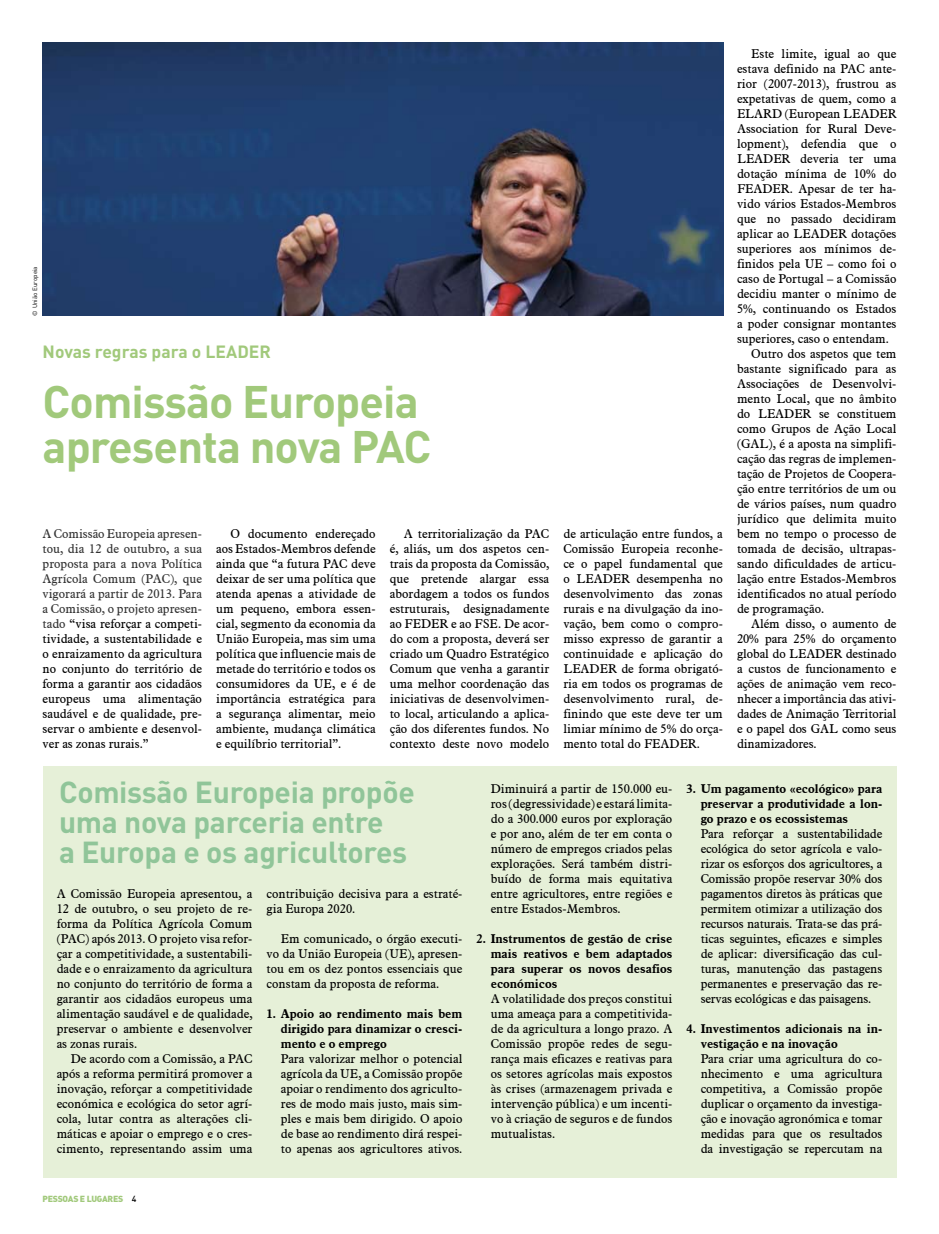
<style>
.page{position:relative;width:939px;height:1234px;background:#fff}
.page>*{position:absolute;margin:0;border:0;box-sizing:border-box;transform-origin:0 0}
.t1{font:700 45px/45px "DIN";letter-spacing:-.02em;color:#a1c97b}
.t2{font:700 30px/30px "DIN";letter-spacing:-.01em;color:#90c599}
.t3{font:700 17.5px "DIN";color:#a1c97b}
.t4{font:12.5px/15px "Aldine 721 BT";color:#000;text-align:justify}
.t5{font:700 12.5px/15px "Aldine 721 BT";color:#000;text-align:justify}
.t6{font:8.75px "DIN Black Alternate";letter-spacing:-.03em;color:#a1c97b}
.t7{font:6.25px "DIN";color:#000}
.s1{color:#333}
.s2{font-family:"DIN";font-weight:500;color:#000}
</style>
<div class="page">
<img style="left:42px;top:43px;width:681px;height:272px">
<div style="left:43px;top:765px;width:853px;height:411px;background:#e6f0d8"></div>
<p class="t7" style="left:31px;top:315px;width:51px;rotate:-90deg">© União Europeia</p>
<h3 class="t3" style="left:43px;top:340px;width:230px">Novas regras para o LEADER</h3>
<h1 class="t1" style="left:43px;top:377px;width:390px">Comissão Europeia apresenta nova PAC</h1>
<p class="t4" style="left:43px;top:525px;width:161px"><span class="s1">A Comissão Europeia apresen&shy;tou, dia 12 de outubro, a sua proposta para a nova Política Agrícola Comum (PAC), que vigorará a partir de 2013. Para a Comissão, o projeto apresen&shy;tado</span> “visa reforçar a competi&shy;tividade, a sustentabilidade e o enraizamento da agricultura no conjunto do território de forma a garantir aos cidadãos europeus uma alimentação saudável e de qualidade, pre&shy;servar o ambiente e desenvol&shy;ver as zonas rurais.”</p>
<p class="t4" style="left:216px;top:525px;width:161px;text-indent:14px">O documento endereçado aos Estados‑Membros defende ainda que “a futura PAC deve deixar de ser uma política que atenda apenas a atividade de um pequeno, embora essen&shy;cial, segmento da economia da União Europeia, mas sim uma política que influencie mais de metade do território e todos os consumidores da UE, e é de importância estratégica para a segurança alimentar, meio ambiente, mudança climática e equilíbrio territorial”.</p>
<p class="t4" style="left:390px;top:525px;width:161px;text-indent:14px">A territorialização da PAC é, aliás, um dos aspetos cen&shy;trais da proposta da Comissão, que pretende alargar essa abordagem a todos os fundos estruturais, designadamente ao FEDER e ao FSE. De acor&shy;do com a proposta, deverá ser criado um Quadro Estratégico Comum que venha a garantir uma melhor coordenação das iniciativas de desenvolvimen&shy;to local, articulando a aplica&shy;ção dos diferentes fundos. No contexto deste novo modelo</p>
<p class="t4" style="left:563px;top:525px;width:161px">de articulação entre fundos, a Comissão Europeia reconhe&shy;ce o papel fundamental que o LEADER desempenha no desenvolvimento das zonas rurais e na divulgação da ino&shy;vação, bem como o compro&shy;misso expresso de garantir a continuidade e aplicação do LEADER de forma obrigató&shy;ria em todos os programas de desenvolvimento rural, de&shy;finindo que este deve ter um limiar mínimo de 5% do orça&shy;mento total do FEADER.</p>
<p class="t4" style="left:751px;top:45px;width:147px">Este limite, igual ao que</p>
<p class="t4" style="left:737px;top:60px;width:161px">estava definido na PAC ante-</p>
<p class="t4" style="left:737px;top:75px;width:161px">rior (2007-2013), frustrou as</p>
<p class="t4" style="left:737px;top:90px;width:161px">expetativas de quem, como a</p>
<p class="t4" style="left:737px;top:105px;width:161px">ELARD (European LEADER</p>
<p class="t4" style="left:737px;top:120px;width:160px">Association for Rural Deve-</p>
<p class="t4" style="left:737px;top:135px;width:161px">lopment), defendia que o</p>
<p class="t4" style="left:737px;top:150px;width:161px">LEADER deveria ter uma</p>
<p class="t4" style="left:737px;top:165px;width:161px">dotação mínima de 10% do</p>
<p class="t4" style="left:737px;top:180px;width:161px">FEADER. Apesar de ter ha-</p>
<p class="t4" style="left:737px;top:195px;width:161px">vido vários Estados‑Membros</p>
<p class="t4" style="left:737px;top:210px;width:161px">que no passado decidiram</p>
<p class="t4" style="left:737px;top:225px;width:161px">aplicar ao LEADER dotações</p>
<p class="t4" style="left:737px;top:240px;width:161px">superiores aos mínimos de-</p>
<p class="t4" style="left:737px;top:255px;width:161px">finidos pela UE – como foi o</p>
<p class="t4" style="left:737px;top:270px;width:161px">caso de Portugal – a Comissão</p>
<p class="t4" style="left:737px;top:285px;width:161px">decidiu manter o mínimo de</p>
<p class="t4" style="left:737px;top:300px;width:161px">5%, continuando os Estados</p>
<p class="t4" style="left:737px;top:315px;width:161px">a poder consignar montantes</p>
<p class="t4" style="left:737px;top:330px;width:153px">superiores, caso o entendam.</p>
<p class="t4" style="left:751px;top:345px;width:147px">Outro dos aspetos que tem</p>
<p class="t4" style="left:737px;top:360px;width:161px">bastante significado para as</p>
<p class="t4" style="left:737px;top:375px;width:161px">Associações de Desenvolvi-</p>
<p class="t4" style="left:737px;top:390px;width:161px">mento Local, que no âmbito</p>
<p class="t4" style="left:737px;top:405px;width:161px">do LEADER se constituem</p>
<p class="t4" style="left:737px;top:420px;width:161px">como Grupos de Ação Local</p>
<p class="t4" style="left:737px;top:435px;width:161px">(GAL), é a aposta na simplifi-</p>
<p class="t4" style="left:737px;top:450px;width:161px">cação das regras de implemen-</p>
<p class="t4" style="left:737px;top:465px;width:161px">tação de Projetos de Coopera-</p>
<p class="t4" style="left:737px;top:480px;width:161px">ção entre territórios de um ou</p>
<p class="t4" style="left:737px;top:495px;width:161px">de vários países, num quadro</p>
<p class="t4" style="left:737px;top:510px;width:161px">jurídico que delimita muito</p>
<p class="t4" style="left:737px;top:525px;width:161px">bem no tempo o processo de</p>
<p class="t4" style="left:737px;top:540px;width:161px">tomada de decisão, ultrapas-</p>
<p class="t4" style="left:737px;top:555px;width:161px">sando dificuldades de articu-</p>
<p class="t4" style="left:737px;top:570px;width:161px">lação entre Estados‑Membros</p>
<p class="t4" style="left:737px;top:585px;width:161px">identificados no atual período</p>
<p class="t4" style="left:737px;top:600px;width:89px">de programação.</p>
<p class="t4" style="left:751px;top:615px;width:147px">Além disso, o aumento de</p>
<p class="t4" style="left:737px;top:630px;width:161px">20% para 25% do orçamento</p>
<p class="t4" style="left:737px;top:645px;width:161px">global do LEADER destinado</p>
<p class="t4" style="left:737px;top:660px;width:161px">a custos de funcionamento e</p>
<p class="t4" style="left:737px;top:675px;width:161px">ações de animação vem reco-</p>
<p class="t4" style="left:737px;top:690px;width:161px">nhecer a importância das ativi-</p>
<p class="t4" style="left:737px;top:705px;width:161px">dades de Animação Territorial</p>
<p class="t4" style="left:737px;top:720px;width:161px">e o papel dos GAL como seus</p>
<p class="t4" style="left:737px;top:735px;width:81px">dinamizadores.</p>
<h2 class="t2" style="left:59px;top:775px;width:357px">Comissão Europeia propõe uma nova parceria entre<br>a Europa e os agricultores</h2>
<p class="t4" style="left:57px;top:885px;width:197px">A Comissão Europeia apresentou, a 12 de outubro, o seu projeto de re&shy;forma da Política Agrícola Comum (PAC) após 2013. O projeto visa refor&shy;çar a competitividade, a sustentabili&shy;dade e o enraizamento da agricultura no conjunto do território de forma a garantir aos cidadãos europeus uma alimentação saudável e de qualidade, preservar o ambiente e desenvolver as zonas rurais.</p>
<p class="t4" style="left:57px;top:1050px;width:197px;text-indent:14px">De acordo com a Comissão, a PAC após a reforma permitirá promover a inovação, reforçar a competitividade económica e ecológica do setor agrí&shy;cola, lutar contra as alterações cli&shy;máticas e apoiar o emprego e o cres&shy;cimento, representando assim uma</p>
<p class="t4" style="left:267px;top:885px;width:197px">contribuição decisiva para a estraté&shy;gia Europa 2020.</p>
<p class="t4" style="left:267px;top:930px;width:197px;text-indent:14px">Em comunicado, o órgão executi&shy;vo da União Europeia (UE), apresen&shy;tou em os dez pontos essenciais que constam da proposta de reforma.</p>
<p class="t5" style="left:281px;top:1005px;width:183px;text-indent:-14px">1. Apoio ao rendimento mais bem dirigido para dinamizar o cresci&shy;mento e o emprego</p>
<p class="t4" style="left:281px;top:1050px;width:183px">Para valorizar melhor o potencial agrícola da UE, a Comissão propõe apoiar o rendimento dos agriculto&shy;res de modo mais justo, mais sim&shy;ples e mais bem dirigido. O apoio de base ao rendimento dirá respei&shy;to apenas aos agricultores ativos.</p>
<p class="t4" style="left:491px;top:780px;width:183px">Diminuirá a partir de 150.000 eu&shy;ros (degressividade) e estará limita&shy;do a 300.000 euros por exploração e por ano, além de ter em conta o número de empregos criados pelas explorações. Será também distri&shy;buído de forma mais equitativa entre agricultores, entre regiões e entre Estados-Membros.</p>
<p class="t5" style="left:491px;top:930px;width:183px;text-indent:-14px">2. Instrumentos de gestão de crise mais reativos e bem adaptados para superar os novos desafios económicos</p>
<p class="t4" style="left:491px;top:990px;width:183px">A volatilidade dos preços constitui uma ameaça para a competitivida&shy;de da agricultura a longo prazo. A Comissão propõe redes de segu&shy;rança mais eficazes e reativas para os setores agrícolas mais expostos às crises (armazenagem privada e intervenção pública) e um incenti&shy;vo à criação de seguros e de fundos mutualistas.</p>
<p class="t5" style="left:701px;top:780px;width:183px;text-indent:-14px">3. Um pagamento «ecológico» para preservar a produtividade a lon&shy;go prazo e os ecossistemas</p>
<p class="t4" style="left:701px;top:825px;width:183px">Para reforçar a sustentabilidade ecológica do setor agrícola e valo&shy;rizar os esforços dos agricultores, a Comissão propõe reservar 30% dos pagamentos diretos às práticas que permitem otimizar a utilização dos recursos naturais. Trata-se das prá&shy;ticas seguintes, eficazes e simples de aplicar: diversificação das cul&shy;turas, manutenção das pastagens permanentes e preservação das re&shy;servas ecológicas e das paisagens.</p>
<p class="t5" style="left:701px;top:1020px;width:183px;text-indent:-14px">4. Investimentos adicionais na in&shy;vestigação e na inovação</p>
<p class="t4" style="left:701px;top:1050px;width:183px">Para criar uma agricultura do co&shy;nhecimento e uma agricultura competitiva, a Comissão propõe duplicar o orçamento da investiga&shy;ção e inovação agronómica e tomar medidas para que os resultados da investigação se repercutam na</p>
<p class="t6" style="left:43px;top:1192px;width:95px">PESSOAS E LUGARES <span class="s2">4</span></p>
</div>
